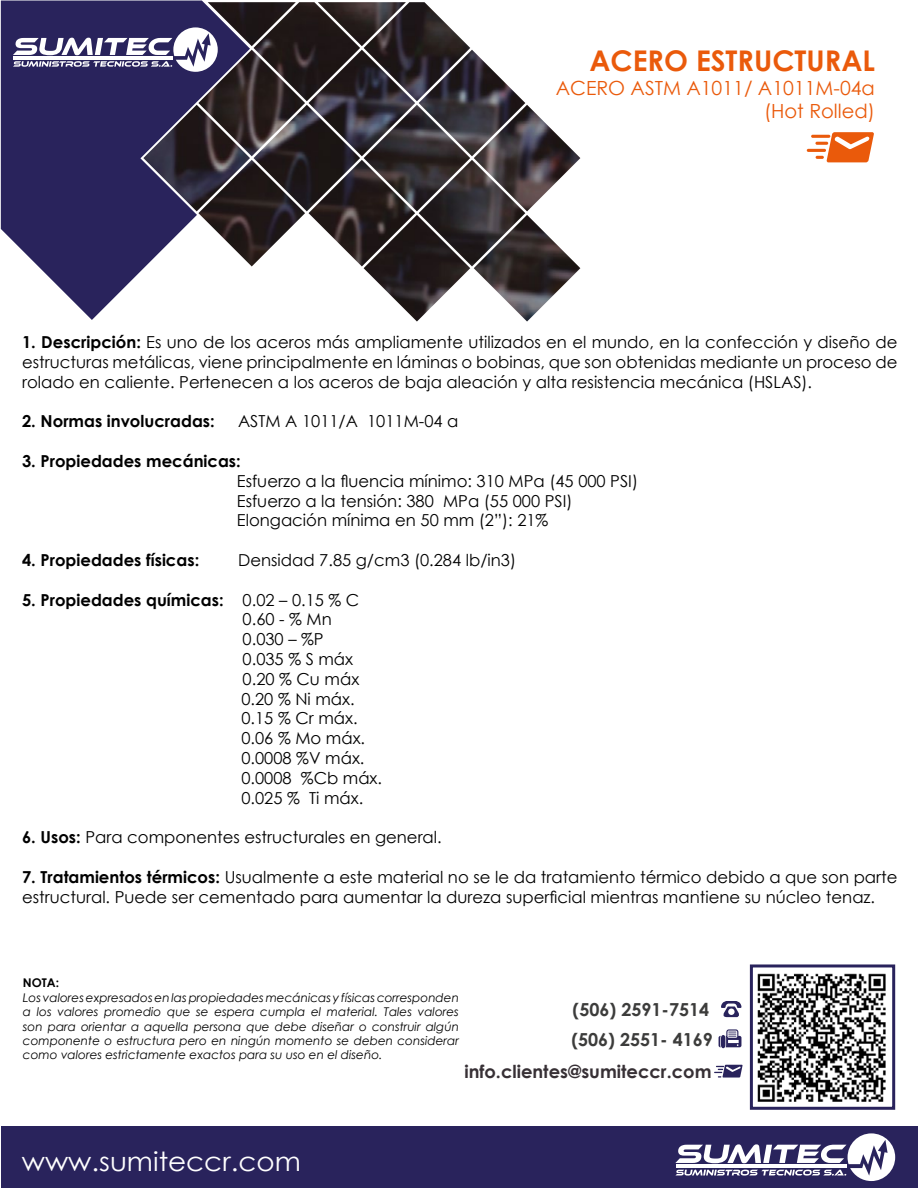
<style>
.page{position:relative;width:918px;height:1188px;background:#fff}
.page>*{position:absolute;margin:0;border:0;box-sizing:border-box;transform-origin:0 0}
.t1{font:700 28.5px "Century Gothic";color:#ea5a0b}
.t2{font:26.4px "Century Gothic";color:#fff;scale:1.05 1}
.t3{font:19.5px/23.4px "Century Gothic";color:#ea5a0b;text-align:right}
.t4{font:700 18px/29.4px "Century Gothic";color:#3c3c3b}
.t5{font:700 18px "Century Gothic";color:#373035}
.t6{font:16.5px/19.8px "Century Gothic";color:#000}
.t7{font:700 16.5px "Century Gothic";color:#000}
.t8{font:italic 12px/14.4px "Century Gothic";color:#000;text-align:justify}
.t9{font:700 12px "Century Gothic";color:#000}
.s1{font-weight:700}
</style>
<div class="page">
<img style="left:749px;top:964px;width:137px;height:146px">
<div style="left:750px;top:964px;width:145px;height:146px;border:3px solid #29235c"></div>
<img style="left:250px;top:2px;width:330px;height:320px">
<svg style="left:1px;top:1px;width:249px;height:319px;fill:#29235c"></svg>
<svg style="left:13px;top:27px;width:205px;height:45px"></svg>
<div style="left:1px;top:1126px;width:917px;height:62px;background:#29235c"></div>
<svg style="left:721px;top:1001px;width:21px;height:16px"></svg>
<svg style="left:719px;top:1029px;width:22px;height:19px"></svg>
<svg style="left:675px;top:1133px;width:220px;height:48px"></svg>
<hr style="left:811px;top:135px;width:19px;height:3px;background:#ea5a0b;border-radius:2px">
<hr style="left:807px;top:149px;width:19px;height:3px;background:#ea5a0b;border-radius:2px">
<svg style="left:815px;top:132px;width:59px;height:30px"></svg>
<svg style="left:714px;top:1065px;width:29px;height:13px"></svg>
<h1 class="t1" style="left:589px;top:39px;width:287px">ACERO ESTRUCTURAL</h1>
<p class="t3" style="left:556px;top:76px;width:321px">ACERO ASTM A1011/ A1011M-04a (Hot Rolled)</p>
<p class="t6" style="left:22px;top:332px;width:877px;text-align:justify"><span class="s1">1. Descripción:</span> Es uno de los aceros más ampliamente utilizados en el mundo, en la confección y diseño de estructuras metálicas, viene principalmente en láminas o bobinas, que son obtenidas mediante un proceso de rolado en caliente. Pertenecen a los aceros de baja aleación y alta resistencia mecánica (HSLAS).</p>
<p class="t7" style="left:22px;top:409px;width:194px">2. Normas involucradas:</p>
<p class="t6" style="left:238px;top:411px;width:222px">ASTM A 1011/A 1011M-04 a</p>
<p class="t7" style="left:22px;top:448px;width:220px">3. Propiedades mecánicas:</p>
<p class="t6" style="left:237px;top:471px;width:403px">Esfuerzo a la fluencia mínimo: 310 MPa (45 000 PSI)<br>Esfuerzo a la tensión: 380 MPa (55 000 PSI)<br>Elongación mínima en 50 mm (2”): 21%</p>
<p class="t7" style="left:22px;top:547px;width:179px">4. Propiedades físicas:</p>
<p class="t6" style="left:238px;top:550px;width:280px">Densidad 7.85 g/cm3 (0.284 lb/in3)</p>
<p class="t6" style="left:241px;top:589px;width:142px;text-indent:-219px"><span class="s1">5. Propiedades químicas:</span> 0.02 – 0.15 % C<br>0.60 - % Mn<br>0.030 – %P<br>0.035 % S máx<br>0.20 % Cu máx<br>0.20 % Ni máx.<br>0.15 % Cr máx.<br>0.06 % Mo máx.<br>0.0008 %V máx.<br>0.0008 %Cb máx.<br>0.025 % Ti máx.</p>
<p class="t6" style="left:22px;top:827px;width:421px"><span class="s1">6. Usos:</span> Para componentes estructurales en general.</p>
<p class="t6" style="left:22px;top:867px;width:877px"><span class="s1">7. Tratamientos térmicos:</span> Usualmente a este material no se le da tratamiento térmico debido a que son parte estructural. Puede ser cementado para aumentar la dureza superficial mientras mantiene su núcleo tenaz.</p>
<p class="t9" style="left:23px;top:974px;width:38px">NOTA:</p>
<p class="t8" style="left:23px;top:990px;width:438px">Los valores expresados en las propiedades mecánicas y físicas corresponden a los valores promedio que se espera cumpla el material. Tales valores son para orientar a aquella persona que debe diseñar o construir algún componente o estructura pero en ningún momento se deben considerar como valores estrictamente exactos para su uso en el diseño.</p>
<p class="t4" style="left:571px;top:994px;width:143px">(506) 2591-7514 (506) 2551- 4169</p>
<h2 class="t2" style="left:22px;top:1143px;width:267px">www.sumiteccr.com</h2>
<p class="t5" style="left:464px;top:1057px;width:249px">info.clientes@sumiteccr.com</p>
</div>
